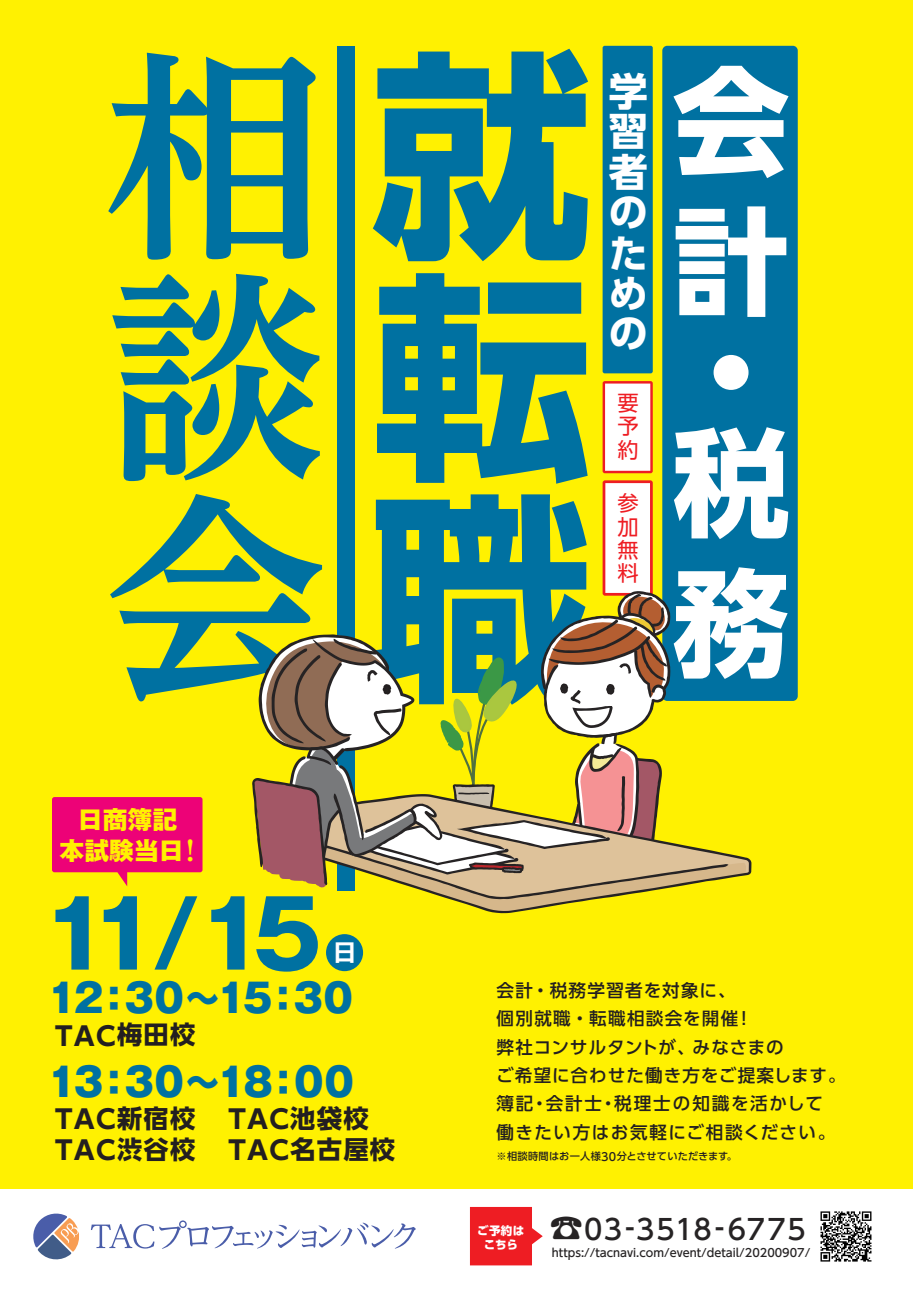
<style>
.page{position:relative;width:913px;height:1290px;background:#fff}
.page>*{position:absolute;margin:0;border:0;box-sizing:border-box;transform-origin:0 0}
.t1{font:700 221.38px/221.4px "UD Reimin Pr 6 N";color:#0071a1;text-align:justify}
.t2{font:700 116.56px/139.9px "UD Shin Go Pr 6 N";color:#fff}
.t3{font:700 93px "Gothic MB101 Pr 6 N";color:#0071a1}
.t4{font:800 39px "Gothic MB101 Pr 6 N";letter-spacing:-.04em;color:#0071a1}
.t5{font:700 38.88px/40.4px "UD Shin Go Pr 6 N";color:#fff;text-align:justify}
.t6{font:500 27.81px "UD Shin Go Pr 6 N";letter-spacing:.055em;color:#262324}
.t7{font:700 25.75px "UD Shin Go Pr 6 N";letter-spacing:.05em;color:#231f20}
.t8{font:700 25.25px "UD Shin Go Pr 6 N";color:#231f20}
.t9{font:700 25.25px "Gothic MB101 Pr 6 N De";color:#fff}
.t10{font:800 24.81px/30.2px "Gothic MB101 Pr 6 N";color:#fff101;text-align:center}
.t11{font:21.25px/23.4px "UD Shin Go Pr 6 N";color:#ee1d23;text-align:justify}
.t12{font:500 17.56px/28.3px "UD Shin Go Pr 6 N";letter-spacing:.075em;color:#231f20}
.t13{font:800 11.5px "UD Shin Go Pr 6 N";letter-spacing:.04em;color:#fff}
.t14{font:500 11.31px "UD Shin Go Pr 6 N";color:#262324}
.t15{font:500 10.19px "UD Shin Go Pr 6 N";letter-spacing:.02em;color:#231f20}
.s1{font-family:"UD Shin Go NT Pr 6 N"}
.s2{font-family:"UD Reimin Pr 6 N";font-size:27.56px}
.s3{font-size:25.25px}
.s4{font-size:25.75px}
.s5{font-size:11.19px}
.s6{font-size:34.38px}
</style>
<div class="page">
<div style="left:0;top:0;width:912px;height:1290px;background:#fff101"></div>
<div style="left:662px;top:46px;width:135px;height:655px;background:#0071a1;border-radius:5px"></div>
<div style="left:602px;top:46px;width:50px;height:327px;background:#0071a1;border-radius:2px"></div>
<div style="left:337px;top:46px;width:18px;height:845px;background:#0071a1"></div>
<div style="left:326px;top:934px;width:37px;height:37px;background:#0071a1;border-radius:50%"></div>
<svg style="left:52px;top:797px;width:150px;height:89px;background:#ef2565"></svg>
<svg style="left:602px;top:381px;width:50px;height:92px;background:#fce1df"></svg>
<svg style="left:252px;top:480px;width:495px;height:432px"></svg>
<div style="left:0;top:1189px;width:912px;height:101px;background:#fff"></div>
<img style="left:820px;top:1211px;width:52px;height:51px">
<svg style="left:470px;top:1207px;width:72px;height:58px;background:#ef373c"></svg>
<svg style="left:91px;top:1220px;width:325px;height:29px"></svg>
<svg style="left:33px;top:1213px;width:46px;height:47px"></svg>
<h1 class="t1" style="left:105px;top:43px;width:486px">相<span class="s1">就</span>談<span class="s1">転</span>会<span class="s1">職</span></h1>
<h3 class="t5" style="left:608px;top:70px;width:39px">学習者のための</h3>
<h2 class="t2" style="left:672px;top:49px;width:117px">会計</h2>
<h2 class="t2" style="left:672px;top:314px;width:117px;line-height:110.8px">・税</h2>
<h2 class="t2" style="left:672px;top:550px;width:116px">務</h2>
<p class="t11" style="left:617px;top:390px;width:22px">要予約</p>
<p class="t11" style="left:617px;top:491px;width:22px">参加無料</p>
<h3 class="t10" style="left:60px;top:804px;width:146px">日商簿記<br>本試験当日<span class="s2">！</span></h3>
<h3 class="t3" style="left:41px;top:857px;width:283px">11/15</h3>
<h3 class="t9" style="left:332px;top:931px;width:27px">日</h3>
<h3 class="t4" style="left:48px;top:966px;width:307px">12：30～15：30</h3>
<h3 class="t7" style="left:55px;top:1015px;width:142px">TAC<span class="s3">梅田校</span></h3>
<h3 class="t4" style="left:48px;top:1049px;width:307px">13：30～18：00</h3>
<h3 class="t7" style="left:55px;top:1098px;width:142px">TAC<span class="s3">新宿校</span></h3>
<h3 class="t7" style="left:228px;top:1098px;width:142px">TAC<span class="s3">池袋校</span></h3>
<h3 class="t7" style="left:55px;top:1129px;width:142px">TAC<span class="s3">渋谷校</span></h3>
<h3 class="t8" style="left:228px;top:1128px;width:168px"><span class="s4">TAC</span>名古屋校</h3>
<p class="t12" style="left:496px;top:975px;width:351px">会計・税務学習者を対象に、<br>個別就職・転職相談会を開催！<br>弊社コンサルタントが、みなさまの<br>ご希望に合わせた働き方をご提案します。簿記・会計士・税理士の知識を活かして<br>働きたい方はお気軽にご相談ください。</p>
<p class="t15" style="left:496px;top:1148px;width:242px">※相談時間はお一人様<span class="s5">30</span>分とさせていただきます。</p>
<p class="t13" style="left:477px;top:1221px;width:49px">ご予約は</p>
<h3 class="t6" style="left:549px;top:1206px;width:258px"><span class="s6">☎</span>03-3518-6775</h3>
<p class="t13" style="left:483px;top:1235px;width:36px">こちら</p>
<p class="t14" style="left:552px;top:1244px;width:260px">https://tacnavi.com/event/detail/20200907/</p>
</div>
